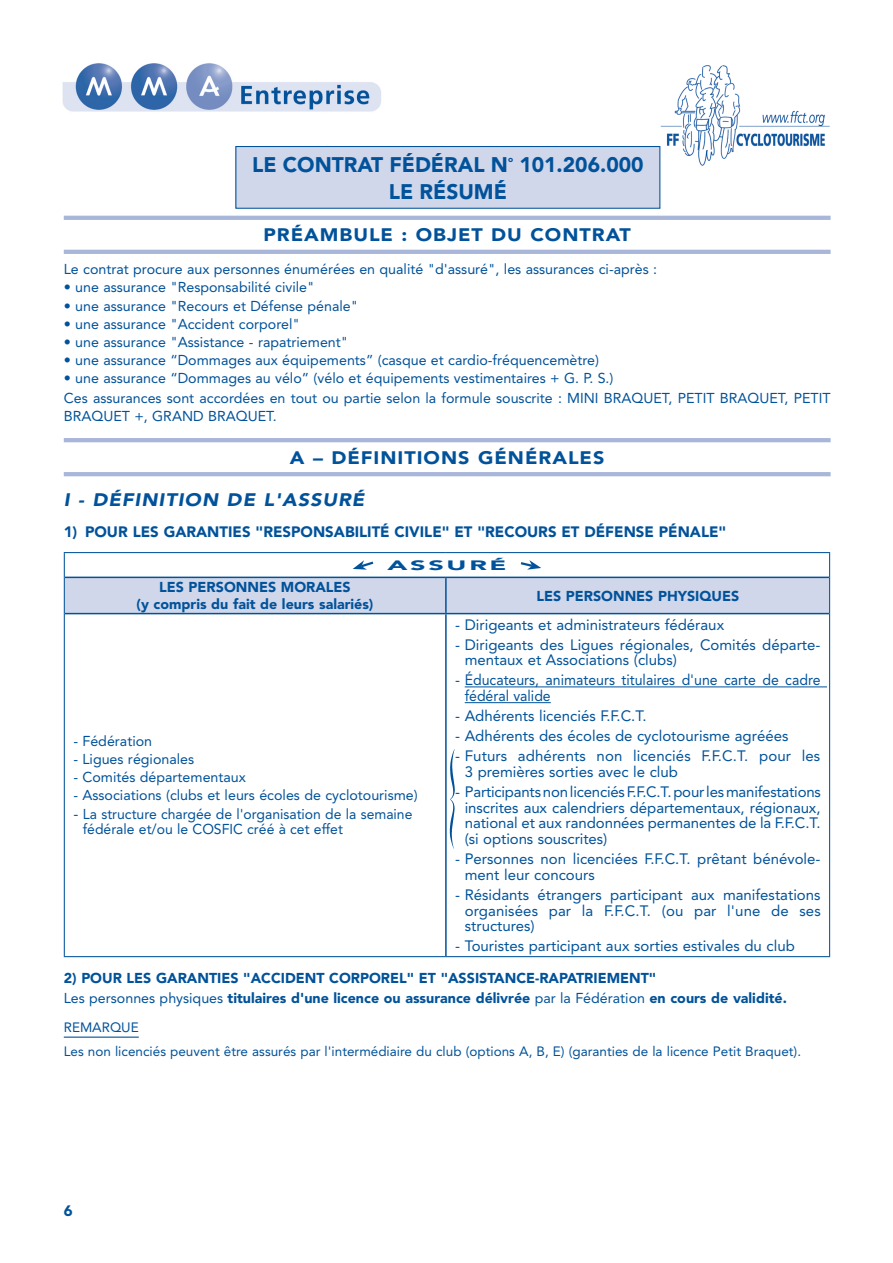
<style>
.page{position:relative;width:893px;height:1263px;background:#fff}
.page>*{position:absolute;margin:0;border:0;box-sizing:border-box;transform-origin:0 0}
.t1{font:900 21px "Avenir";color:#01529a}
.t2{font:900 18px "Avenir";letter-spacing:.05em;color:#01529a;scale:1.1 1}
.t3{font:italic 900 18px "Avenir";letter-spacing:.05em;color:#01529a;scale:1.1 1}
.t4{font:15px/15.8px "Avenir";color:#01529a}
.t5{font:900 15px "Avenir";color:#01529a}
.t6{font:14.25px/20.4px "Avenir";color:#01529a}
.t7{font:900 14.25px/17.2px "Avenir";color:#01529a;text-align:center}
.t8{font:13.5px/23.7px "Avenir";color:#01529a}
.t9{font:900 13.5px "Avenir";letter-spacing:.1em;color:#01529a;scale:2 1}
.t10{font:900 8.4px "Avenir";color:#01529a}
.s1{font-weight:400}
.s2{font-size:15px}
</style>
<div class="page">
<img style="left:660px;top:65px;width:170px;height:105px">
<div style="left:236px;top:147px;width:424px;height:61px;background:#d0d7ea"></div>
<div style="left:235px;top:146px;width:425px;height:63px;border:1px solid #01529a"></div>
<img style="left:449px;top:749px;width:6px;height:100px">
<hr style="left:64px;top:216px;width:767px;height:4px;background:#a8b6d9">
<hr style="left:64px;top:250px;width:767px;height:4px;background:#a8b6d9">
<hr style="left:64px;top:438px;width:767px;height:4px;background:#a8b6d9">
<hr style="left:64px;top:472px;width:767px;height:4px;background:#a8b6d9">
<hr style="left:64px;top:1036px;width:75px;height:2px;background:#01529a">
<hr style="left:64px;top:552px;width:382px;height:1px;background:#01529a">
<hr style="left:446px;top:552px;width:384px;height:1px;background:#01529a">
<hr style="left:64px;top:614px;width:1px;height:342px;background:#01529a">
<hr style="left:829px;top:614px;width:1px;height:342px;background:#01529a">
<hr style="left:64px;top:956px;width:382px;height:1px;background:#01529a">
<hr style="left:446px;top:956px;width:384px;height:1px;background:#01529a">
<hr style="left:445px;top:614px;width:2px;height:342px;background:#01529a">
<svg style="left:64px;top:553px;width:766px;height:61px"></svg>
<hr style="left:465px;top:686px;width:362px;height:1px;background:#01529a">
<hr style="left:465px;top:702px;width:86px;height:1px;background:#01529a">
<img style="left:62px;top:63px;width:319px;height:49px">
<h1 class="t1" style="left:252px;top:152px;width:257px">LE CONTRAT FÉDÉRAL N</h1>
<p class="t10" style="left:508px;top:153px;width:7px">o</p>
<h1 class="t1" style="left:519px;top:152px;width:126px">101.206.000</h1>
<h1 class="t1" style="left:389px;top:179px;width:120px">LE RÉSUMÉ</h1>
<p class="t2" style="left:263px;top:224px;width:336px">PRÉAMBULE : OBJET DU CONTRAT</p>
<p class="t6" style="left:64px;top:259px;width:595px">Le contrat procure aux personnes énumérées en qualité "d'assuré", les assurances ci-après :</p>
<p class="t6" style="left:64px;top:277px;width:252px">• une assurance "Responsabilité civile"</p>
<p class="t6" style="left:64px;top:295px;width:296px">• une assurance "Recours et Défense pénale"</p>
<p class="t6" style="left:64px;top:314px;width:238px">• une assurance "Accident corporel"</p>
<p class="t6" style="left:64px;top:332px;width:286px">• une assurance "Assistance - rapatriement"</p>
<p class="t6" style="left:64px;top:350px;width:537px">• une assurance “Dommages aux équipements” (casque et cardio-fréquencemètre)</p>
<p class="t6" style="left:64px;top:368px;width:768px">• une assurance “Dommages au vélo” (vélo et équipements vestimentaires + G. P. S.)<br>Ces assurances sont accordées en tout ou partie selon la formule souscrite : MINI BRAQUET, PETIT BRAQUET, PETIT</p>
<p class="t6" style="left:64px;top:406px;width:214px">BRAQUET +, GRAND BRAQUET.</p>
<p class="t2" style="left:290px;top:446px;width:287px">A – DÉFINITIONS GÉNÉRALES</p>
<p class="t3" style="left:64px;top:489px;width:275px">I - DÉFINITION DE L'ASSURÉ</p>
<p class="t5" style="left:64px;top:523px;width:664px">1) POUR LES GARANTIES "RESPONSABILITÉ CIVILE" ET "RECOURS ET DÉFENSE PÉNALE"</p>
<p class="t9" style="left:388px;top:557px;width:61px">ASSURÉ</p>
<p class="t7" style="left:137px;top:578px;width:238px">LES PERSONNES MORALES<br>(y compris du fait de leurs salariés)</p>
<p class="t7" style="left:536px;top:587px;width:204px">LES PERSONNES PHYSIQUES</p>
<p class="t4" style="left:455px;top:617px;width:270px">- Dirigeants et administrateurs fédéraux</p>
<p class="t4" style="left:465px;top:637px;width:357px;text-indent:-10px">- Dirigeants des Ligues régionales, Comités départe&shy;mentaux et Associations (clubs)</p>
<p class="t4" style="left:465px;top:672px;width:357px;text-indent:-10px">- Éducateurs, animateurs titulaires d'une carte de cadre fédéral valide</p>
<p class="t4" style="left:455px;top:708px;width:193px">- Adhérents licenciés F.F.C.T.</p>
<p class="t4" style="left:455px;top:728px;width:335px">- Adhérents des écoles de cyclotourisme agréées</p>
<p class="t4" style="left:465px;top:748px;width:357px;text-indent:-10px">- Futurs adhérents non licenciés F.F.C.T. pour les<br>3 premières sorties avec le club</p>
<p class="t4" style="left:465px;top:784px;width:358px;text-align:justify;text-indent:-10px">- Participants non licenciés F.F.C.T. pour les manifestations inscrites aux calendriers départementaux, régionaux, national et aux randonnées permanentes de la F.F.C.T. (si options souscrites)</p>
<p class="t4" style="left:465px;top:851px;width:357px;text-indent:-10px">- Personnes non licenciées F.F.C.T. prêtant bénévole&shy;ment leur concours</p>
<p class="t4" style="left:465px;top:887px;width:358px;text-align:justify;text-indent:-10px">- Résidants étrangers participant aux manifestations organisées par la F.F.C.T. (ou par l'une de ses structures)</p>
<p class="t4" style="left:455px;top:938px;width:341px">- Touristes participant aux sorties estivales du club</p>
<p class="t7" style="left:64px;top:968px;width:725px;line-height:20.4px;text-align:left">2) POUR LES GARANTIES "ACCIDENT CORPOREL" ET "ASSISTANCE-RAPATRIEMENT"<br><span class="s1">Les personnes physiques</span> titulaires d'une licence ou assurance délivrée <span class="s1">par la Fédération</span> en cours de validité.</p>
<p class="t8" style="left:64px;top:1016px;width:739px">REMARQUE<br>Les non licenciés peuvent être assurés par l'intermédiaire du club (options A, B, E) (garanties de la licence Petit Braquet).</p>
<p class="t6" style="left:73px;top:731px;width:80px">- Fédération</p>
<p class="t6" style="left:73px;top:749px;width:122px">- Ligues régionales</p>
<p class="t6" style="left:73px;top:767px;width:174px">- Comités départementaux</p>
<p class="t6" style="left:73px;top:785px;width:346px">- Associations (clubs et leurs écoles de cyclotourisme)</p>
<p class="t6" style="left:83px;top:807px;width:331px;line-height:14.9px;text-indent:-10px"><span class="s2">-</span> La structure chargée de l'organisation de la semaine fédérale et/ou le COSFIC créé à cet effet</p>
<p class="t5" style="left:64px;top:1202px;width:10px">6</p>
</div>
